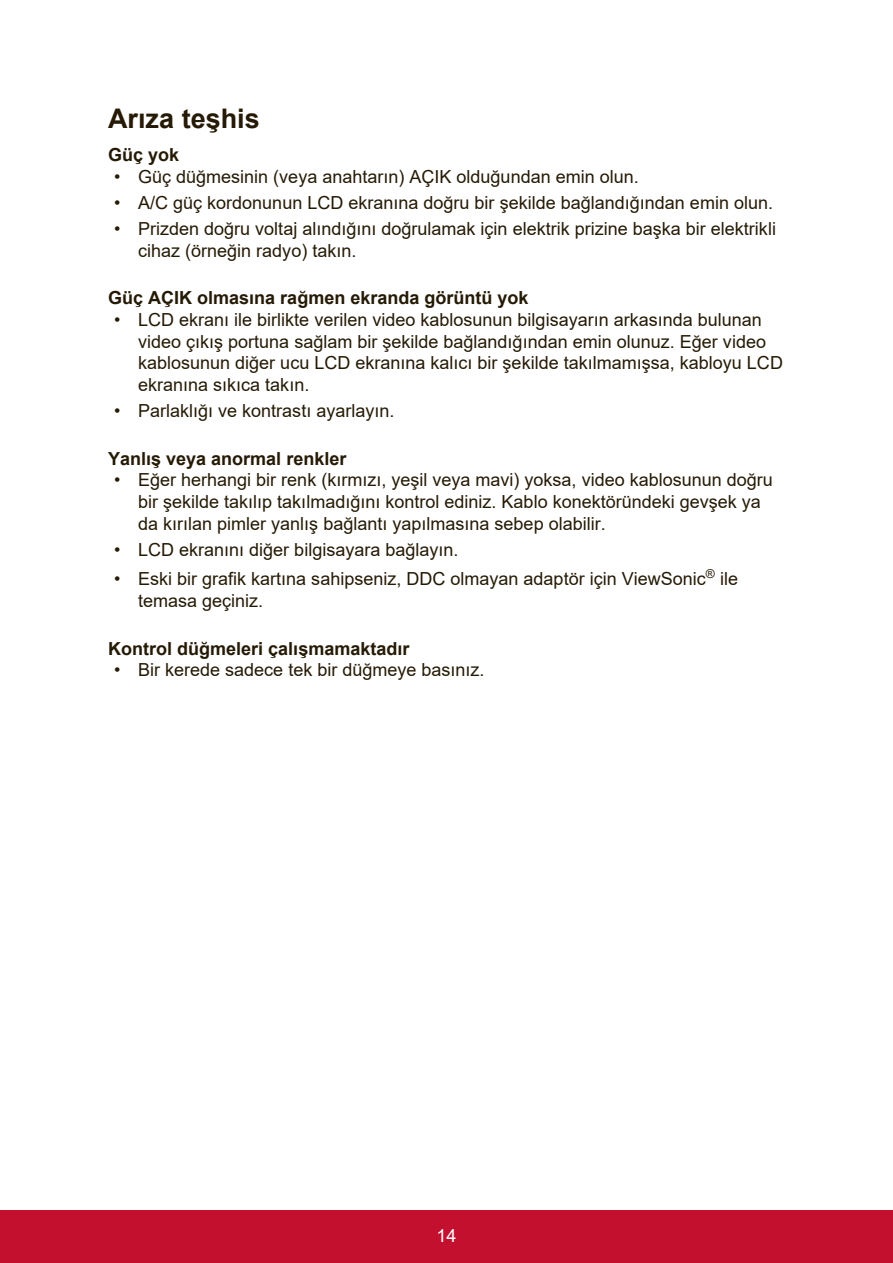
<style>
.page{position:relative;width:893px;height:1263px;background:#fff}
.page>*{position:absolute;margin:0;border:0;box-sizing:border-box;transform-origin:0 0}
.t1{font:700 27px "Arial";color:#251a05}
.t2{font:18px/21.6px "Arial";color:#251a05}
.t3{font:700 18px "Arial";color:#251a05}
.t4{font:18px "Arial";color:#fff}
</style>
<div class="page">
<div style="left:0;top:1210px;width:892px;height:53px;background:#c3102f"></div>
<h1 class="t1" style="left:108px;top:99px;width:153px">Arıza teşhis</h1>
<p class="t3" style="left:108px;top:142px;width:73px">Güç yok</p>
<p class="t2" style="left:114px;top:166px;width:526px">• Güç düğmesinin (veya anahtarın) AÇIK olduğundan emin olun.</p>
<p class="t2" style="left:114px;top:192px;width:660px">• A/C güç kordonunun LCD ekranına doğru bir şekilde bağlandığından emin olun.</p>
<p class="t2" style="left:138px;top:218px;width:639px;text-indent:-24px">• Prizden doğru voltaj alındığını doğrulamak için elektrik prizine başka bir elektrikli cihaz (örneğin radyo) takın.</p>
<p class="t3" style="left:108px;top:285px;width:422px">Güç AÇIK olmasına rağmen ekranda görüntü yok</p>
<p class="t2" style="left:138px;top:309px;width:646px;text-indent:-24px">• LCD ekranı ile birlikte verilen video kablosunun bilgisayarın arkasında bulunan video çıkış portuna sağlam bir şekilde bağlandığından emin olunuz. Eğer video kablosunun diğer ucu LCD ekranına kalıcı bir şekilde takılmamışsa, kabloyu LCD ekranına sıkıca takın.</p>
<p class="t2" style="left:114px;top:400px;width:282px">• Parlaklığı ve kontrastı ayarlayın.</p>
<p class="t3" style="left:108px;top:446px;width:240px">Yanlış veya anormal renkler</p>
<p class="t2" style="left:138px;top:469px;width:636px;text-indent:-24px">• Eğer herhangi bir renk (kırmızı, yeşil veya mavi) yoksa, video kablosunun doğru bir şekilde takılıp takılmadığını kontrol ediniz. Kablo konektöründeki gevşek ya da kırılan pimler yanlış bağlantı yapılmasına sebep olabilir.</p>
<p class="t2" style="left:114px;top:538px;width:346px">• LCD ekranını diğer bilgisayara bağlayın.</p>
<p class="t2" style="left:138px;top:568px;width:601px;text-indent:-24px">• Eski bir grafik kartına sahipseniz, DDC olmayan adaptör için ViewSonic<sup>®</sup> ile temasa geçiniz.</p>
<p class="t3" style="left:108px;top:635px;width:303px">Kontrol düğmeleri çalışmamaktadır</p>
<p class="t2" style="left:114px;top:659px;width:372px">• Bir kerede sadece tek bir düğmeye basınız.</p>
<p class="t4" style="left:436px;top:1223px;width:22px">14</p>
</div>
